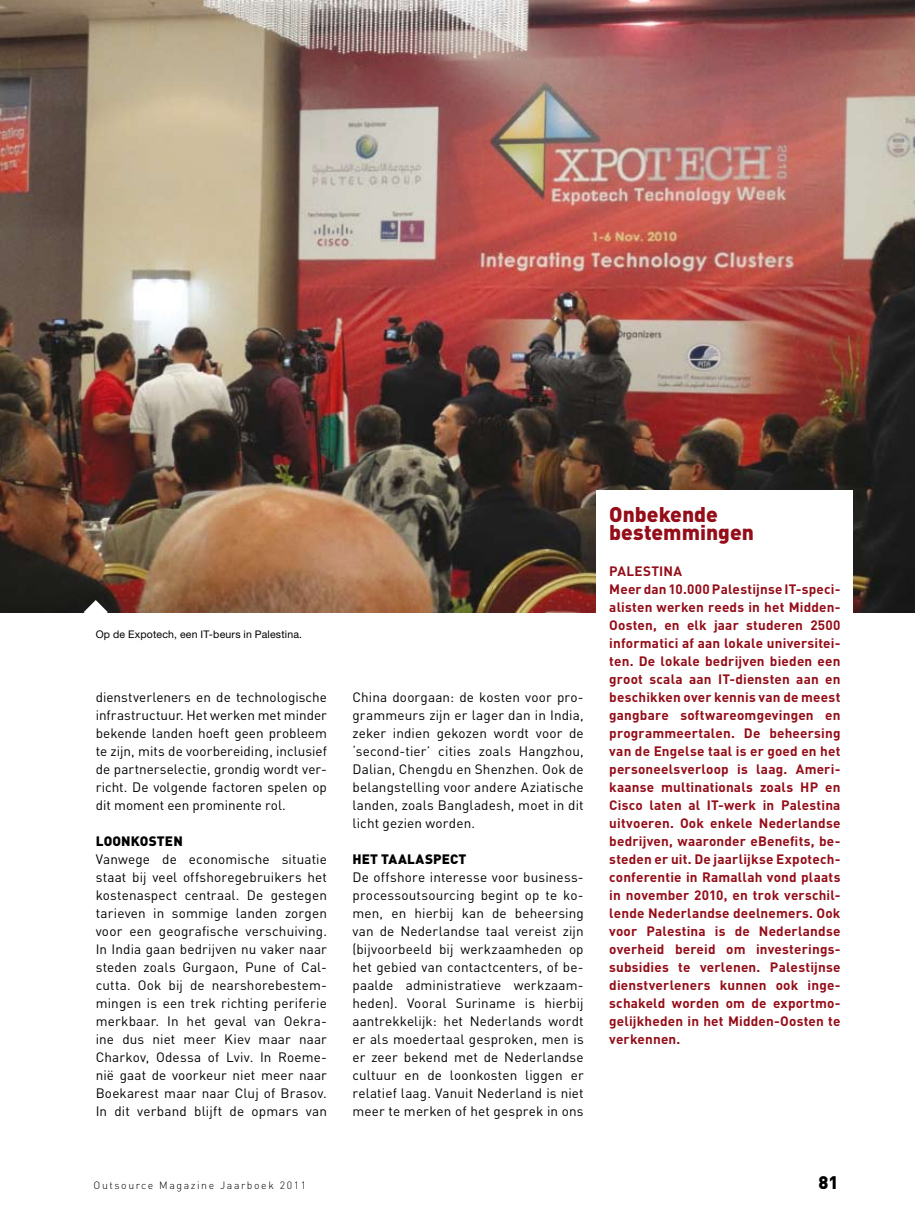
<style>
.page{position:relative;width:915px;height:1212px;background:#fff}
.page>*{position:absolute;margin:0;border:0;box-sizing:border-box;transform-origin:0 0}
.t1{font:900 21px/18px "DIN";color:#940d18}
.t2{font:900 18px "DIN";color:#000}
.t3{font:13.5px/18px "DIN";letter-spacing:.01em;color:#000;text-align:justify}
.t4{font:700 13.5px/18px "DIN";letter-spacing:.01em;color:#940d18}
.t5{font:900 13.5px "DIN";letter-spacing:.01em;color:#000}
.t6{font:10.5px "Helvetica Neue LT";letter-spacing:.02em;color:#000}
.t7{font:300 10.5px "DIN";letter-spacing:.15em;color:#000}
</style>
<div class="page">
<img style="left:0;top:0;width:914px;height:612px">
<svg style="left:84px;top:600px;width:24px;height:13px"></svg>
<div style="left:596px;top:490px;width:257px;height:572px;background:#fff"></div>
<p class="t6" style="left:96px;top:628px;width:208px">Op de Expotech, een IT-beurs in Palestina.</p>
<p class="t3" style="left:96px;top:688px;width:233px">dienstverleners en de technologische infrastructuur. Het werken met minder bekende landen hoeft geen probleem te zijn, mits de voorbereiding, inclusief de partnerselectie, grondig wordt ver&shy;richt. De volgende factoren spelen op dit moment een prominente rol.</p>
<p class="t5" style="left:96px;top:832px;width:88px">LOONKOSTEN</p>
<p class="t3" style="left:96px;top:850px;width:233px">Vanwege de economische situatie staat bij veel offshoregebruikers het kostenaspect centraal. De gestegen tarieven in sommige landen zorgen voor een geografische verschuiving.<br>I n I ndia gaan bedrijven nu vaker naar steden zoals Gurgaon, Pune of Cal&shy;cutta. Ook bij de nearshorebestem&shy;mingen is een trek richting periferie merkbaar. I n het geval van Oekra&shy;ïne dus niet meer Kiev maar naar Charkov, Odessa of Lviv. I n Roeme&shy;nië gaat de voorkeur niet meer naar Boekarest maar naar Cluj of B rasov.<br>I n dit verband blijft de opmars van</p>
<p class="t3" style="left:352px;top:688px;width:233px">China doorgaan: de kosten voor pro&shy;grammeurs zijn er lager dan in I ndia, zeker indien gekozen wordt voor de ‘second-tier’ cities zoals Hangzhou, Dalian, Chengdu en Shenzhen. Ook de belangstelling voor andere Aziatische landen, zoals Bangladesh, moet in dit licht gezien worden.</p>
<p class="t5" style="left:352px;top:850px;width:115px">HET TAALASPECT</p>
<p class="t3" style="left:352px;top:868px;width:233px">De offshore interesse voor business&shy;processoutsourcing begint op te ko&shy;men, en hierbij kan de beheersing van de Nederlandse taal vereist zijn (bijvoorbeeld bij werkzaamheden op het gebied van contactcenters, of be&shy;paalde administratieve werkzaam&shy;heden). Vooral Suriname is hierbij aantrekkelijk: het Nederlands wordt er als moedertaal gesproken, men is er zeer bekend met de Nederlandse cultuur en de loonkosten liggen er relatief laag. Vanuit Nederland is niet meer te merken of het gesprek in ons</p>
<h1 class="t1" style="left:609px;top:504px;width:146px">ONBEKENDE<br>BESTEMMINGEN</h1>
<p class="t4" style="left:609px;top:562px;width:233px">Palestina<br>Meer dan 10.000 Palestijnse IT-speci&shy;alisten werken reeds in het Midden-Oosten, en elk jaar studeren 2500 informatici af aan lokale universitei&shy;ten. De lokale bedrijven bieden een groot scala aan IT-diensten aan en beschikken over kennis van de meest gangbare softwareomgevingen en programmeertalen. De beheersing van de Engelse taal is er goed en het personeelsverloop is laag. Ameri&shy;kaanse multinationals zoals HP en Cisco laten al IT-werk in Palestina uitvoeren. Ook enkele Nederlandse bedrijven, waaronder eBenefits, be&shy;steden er uit. De jaarlijkse Expotech&shy;conferentie in Ramallah vond plaats in november 2010, en trok verschil&shy;lende Nederlandse deelnemers. Ook voor Palestina is de Nederlandse overheid bereid om investerings&shy;subsidies te verlenen. Palestijnse dienstverleners kunnen ook inge&shy;schakeld worden om de exportmo&shy;gelijkheden in het Midden-Oosten te verkennen.</p>
<p class="t7" style="left:94px;top:1178px;width:214px">Outsource Magazine Jaarboek 2011</p>
<h2 class="t2" style="left:818px;top:1170px;width:22px">81</h2>
</div>
